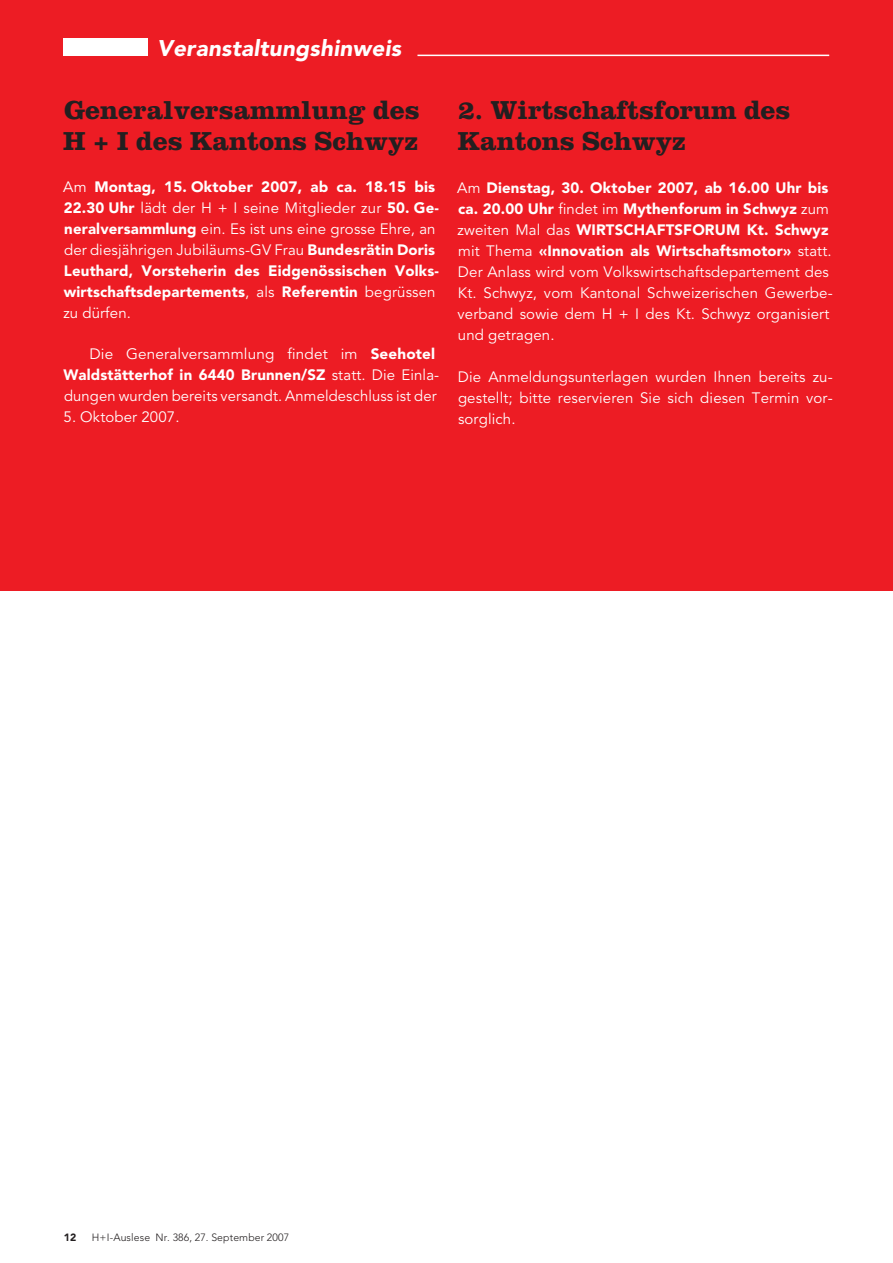
<style>
.page{position:relative;width:893px;height:1263px;background:#fff}
.page>*{position:absolute;margin:0;border:0;box-sizing:border-box;transform-origin:0 0}
.t1{font:700 27px/31.5px "Clarendon";color:#231f20}
.t2{font:italic 900 22.5px "Avenir";letter-spacing:.01em;color:#fff}
.t3{font:15px/21px "Avenir";letter-spacing:.01em;color:#fff}
.t4{font:900 15px/21px "Avenir";letter-spacing:.01em;color:#fff}
.t5{font:300 10.5px "Avenir";letter-spacing:.01em;color:#231f20}
.t6{font:900 10.5px "Avenir";color:#231f20}
.s1{font-weight:400}
.s2{font-weight:900}
</style>
<div class="page">
<div style="left:0;top:0;width:893px;height:590px;background:#ed1c24"></div>
<div style="left:64px;top:38px;width:84px;height:18px;background:#fff"></div>
<hr style="left:417px;top:55px;width:412px;height:1px;background:#fff">
<h2 class="t2" style="left:157px;top:39px;width:246px">Veranstaltungshinweis</h2>
<h1 class="t1" style="left:63px;top:97px;width:358px">Generalversammlung des<br>H + I des Kantons Schwyz</h1>
<p class="t4" style="left:63px;top:178px;width:377px"><span class="s1">Am</span> Montag, 15. Oktober 2007, ab ca. 18.15 bis 22.30 Uhr <span class="s1">lädt der H + I seine Mitglieder zur</span> 50. Ge&shy;neralversammlung <span class="s1">ein. Es ist uns eine grosse Ehre, an der diesjährigen Jubiläums-GV Frau</span> Bundesrätin Doris Leuthard, Vorsteherin des Eidgenössischen Volks&shy;wirtschaftsdepartements<span class="s1">, als</span> Referentin <span class="s1">begrüssen zu dürfen.</span></p>
<p class="t3" style="left:63px;top:345px;width:377px;text-indent:26px">Die Generalversammlung findet im <span class="s2">Seehotel<br>Waldstätterhof in 6440 Brunnen/SZ</span> statt. Die Einla&shy;dungen wurden bereits versandt. Anmeldeschluss ist der</p>
<p class="t3" style="left:64px;top:408px;width:117px">5. Oktober 2007.</p>
<h1 class="t1" style="left:458px;top:97px;width:334px">2. Wirtschaftsforum des<br>Kantons Schwyz</h1>
<p class="t3" style="left:457px;top:179px;width:377px">Am <span class="s2">Dienstag, 30. Oktober 2007, ab 16.00 Uhr bis ca. 20.00 Uhr</span> findet im <span class="s2">Mythenforum in Schwyz</span> zum zweiten Mal das <span class="s2">WIRTSCHAFTSFORUM Kt. Schwyz </span>mit Thema <span class="s2">«Innovation als Wirtschaftsmotor»</span> statt.<br>Der Anlass wird vom Volkswirtschaftsdepartement des Kt. Schwyz, vom Kantonal Schweizerischen Gewerbe&shy;verband sowie dem H + I des Kt. Schwyz organisiert und getragen.</p>
<p class="t3" style="left:458px;top:368px;width:376px;text-align:justify">Die Anmeldungsunterlagen wurden Ihnen bereits zu&shy;gestellt; bitte reservieren Sie sich diesen Termin vor&shy;sorglich.</p>
<p class="t6" style="left:64px;top:1233px;width:14px">12</p>
<p class="t5" style="left:92px;top:1233px;width:199px">H+I-Auslese Nr. 386, 27. September 2007</p>
</div>
